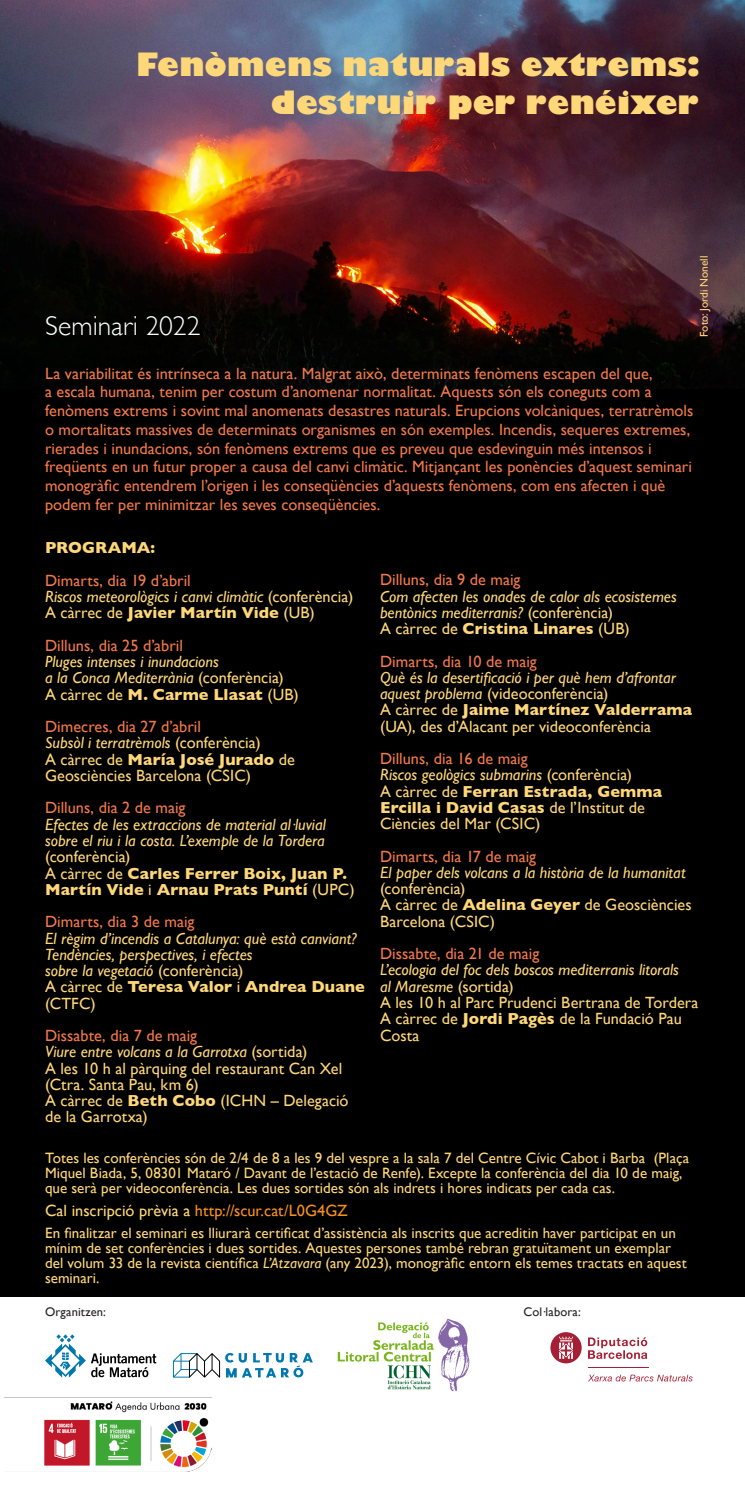
<style>
.page{position:relative;width:745px;height:1489px;background:#fff}
.page>*{position:absolute;margin:0;border:0;box-sizing:border-box;transform-origin:0 0}
.t1{font:800 31.25px/37.5px "Gill Sans";letter-spacing:.01em;color:#fed779;text-align:right}
.t2{font:300 27.5px "Gill Sans";color:#fff}
.t3{font:16.25px/18.8px "Gill Sans";color:#f47949}
.t4{font:italic 16.25px/16.2px "Gill Sans";color:#fed779}
.t5{font:16.25px/16.2px "Gill Sans";color:#fed779}
.t6{font:700 16.25px/16.2px "Gill Sans";letter-spacing:.005em;color:#fed779}
.t7{font:16.25px "Gill Sans";color:#f6911e}
.t8{font:15px/15px "Gill Sans";color:#fed779}
.t9{font:12.5px "Gill Sans";letter-spacing:.01em;color:#231f20}
.t10{font:11.25px "Gill Sans";color:#fed779}
.s1{font-style:normal}
.s2{font-weight:400}
.s3{font-weight:700}
.s4{color:#fed779}
.s5{font-style:italic}
</style>
<div class="page">
<div style="left:0;top:388px;width:744px;height:908px;background:#010000"></div>
<img style="left:0;top:0;width:744px;height:388px">
<svg style="left:45px;top:1334px;width:111px;height:43px"></svg>
<svg style="left:173px;top:1353px;width:139px;height:24px"></svg>
<img style="left:337px;top:1318px;width:133px;height:74px">
<hr style="left:587px;top:1367px;width:60px;height:1px;background:#a62035">
<svg style="left:588px;top:1337px;width:58px;height:21px"></svg>
<svg style="left:550px;top:1332px;width:31px;height:31px"></svg>
<svg style="left:588px;top:1374px;width:104px;height:7px"></svg>
<img style="left:4px;top:1397px;width:207px;height:73px">
<p class="t1" style="left:136px;top:46px;width:565px">Fenòmens naturals extrems: destruir per renéixer</p>
<p class="t2" style="left:45px;top:305px;width:157px">Seminari 2022</p>
<p class="t10" style="left:696px;top:337px;width:83px;rotate:-90deg">Foto: Jordi Nonell</p>
<p class="t3" style="left:45px;top:363px;width:649px">La variabilitat és intrínseca a la natura. Malgrat això, determinats fenòmens escapen del que,<br>a escala humana, tenim per costum d’anomenar normalitat. Aquests són els coneguts com a fenòmens extrems i sovint mal anomenats desastres naturals. Erupcions volcàniques, terratrèmols o mortalitats massives de determinats organismes en són exemples. Incendis, sequeres extremes, rierades i inundacions, són fenòmens extrems que es preveu que esdevinguin més intensos i freqüents en un futur proper a causa del canvi climàtic. Mitjançant les ponències d’aquest seminari monogràfic entendrem l’origen i les conseqüències d’aquests fenòmens, com ens afecten i què podem fer per minimitzar les seves conseqüències.</p>
<p class="t6" style="left:45px;top:539px;width:111px">PROGRAMA:</p>
<p class="t3" style="left:45px;top:571px;width:147px">Dimarts, dia 19 d’abril</p>
<p class="t4" style="left:45px;top:588px;width:309px">Riscos meteorològics i canvi climàtic <span class="s1">(conferència)</span></p>
<p class="t6" style="left:45px;top:604px;width:271px"><span class="s2">A càrrec de</span> Javier Martín Vide <span class="s2">(UB)</span></p>
<p class="t3" style="left:45px;top:636px;width:139px">Dilluns, dia 25 d’abril</p>
<p class="t4" style="left:45px;top:653px;width:240px">Pluges intenses i inundacions<br>a la Conca Mediterrània <span class="s1">(conferència)</span></p>
<p class="t5" style="left:45px;top:686px;width:255px">A càrrec de <span class="s3">M. Carme Llasat</span> (UB)</p>
<p class="t3" style="left:45px;top:717px;width:157px">Dimecres, dia 27 d’abril</p>
<p class="t4" style="left:45px;top:734px;width:217px">Subsòl i terratrèmols <span class="s1">(conferència)</span></p>
<p class="t5" style="left:45px;top:751px;width:251px">A càrrec de <span class="s3">María José Jurado</span> de<br>Geosciències Barcelona (CSIC)</p>
<p class="t3" style="left:45px;top:798px;width:142px">Dilluns, dia 2 de maig</p>
<p class="t4" style="left:45px;top:816px;width:282px;text-align:justify">Efectes de les extraccions de material al·luvial sobre el riu i la costa. L’exemple de la Tordera <span class="s1">(conferència)</span></p>
<p class="t6" style="left:45px;top:864px;width:311px"><span class="s2">A càrrec de</span> Carles Ferrer Boix, Juan P.<br>Martín Vide <span class="s2">i</span> Arnau Prats Puntí <span class="s2">(UPC)</span></p>
<p class="t3" style="left:45px;top:912px;width:151px">Dimarts, dia 3 de maig</p>
<p class="t4" style="left:45px;top:929px;width:313px">El règim d’incendis a Catalunya: què està canviant?<br>Tendències, perspectives, i efectes<br>sobre la vegetació <span class="s1">(conferència)</span></p>
<p class="t6" style="left:45px;top:978px;width:321px"><span class="s2">A càrrec de</span> Teresa Valor <span class="s2">i</span> Andrea Duane <span class="s2">(CTFC)</span></p>
<p class="t3" style="left:45px;top:1026px;width:153px">Dissabte, dia 7 de maig</p>
<p class="t4" style="left:45px;top:1043px;width:264px">Viure entre volcans a la Garrotxa <span class="s1">(sortida)</span></p>
<p class="t5" style="left:45px;top:1059px;width:299px">A les 10 h al pàrquing del restaurant Can Xel (Ctra. Santa Pau, km 6)</p>
<p class="t5" style="left:45px;top:1092px;width:305px">A càrrec de <span class="s3">Beth Cobo</span> (ICHN – Delegació de la Garrotxa)</p>
<p class="t3" style="left:380px;top:570px;width:142px">Dilluns, dia 9 de maig</p>
<p class="t4" style="left:380px;top:588px;width:298px">Com afecten les onades de calor als ecosistemes bentònics mediterranis? <span class="s1">(conferència)</span></p>
<p class="t6" style="left:380px;top:620px;width:251px"><span class="s2">A càrrec de</span> Cristina Linares <span class="s2">(UB)</span></p>
<p class="t3" style="left:380px;top:651px;width:158px">Dimarts, dia 10 de maig</p>
<p class="t4" style="left:380px;top:669px;width:297px">Què és la desertificació i per què hem d’afrontar aquest problema <span class="s1">(videoconferència)</span></p>
<p class="t5" style="left:380px;top:701px;width:313px">A càrrec de <span class="s3">Jaime Martínez Valderrama </span>(UA), des d’Alacant per videoconferència</p>
<p class="t3" style="left:380px;top:749px;width:149px">Dilluns, dia 16 de maig</p>
<p class="t4" style="left:380px;top:766px;width:253px">Riscos geològics submarins <span class="s1">(conferència)</span></p>
<p class="t5" style="left:380px;top:782px;width:283px">A càrrec de <span class="s3">Ferran Estrada, Gemma<br>Ercilla i David Casas</span> de l’Institut de<br>Ciències del Mar (CSIC)</p>
<p class="t3" style="left:380px;top:846px;width:158px">Dimarts, dia 17 de maig</p>
<p class="t4" style="left:380px;top:864px;width:307px">El paper dels volcans a la història de la humanitat <span class="s1">(conferència)</span></p>
<p class="t5" style="left:380px;top:896px;width:313px">A càrrec de <span class="s3">Adelina Geyer</span> de Geosciències<br>Barcelona (CSIC)</p>
<p class="t3" style="left:380px;top:944px;width:161px">Dissabte, dia 21 de maig</p>
<p class="t4" style="left:380px;top:961px;width:300px">L’ecologia del foc dels boscos mediterranis litorals al Maresme <span class="s1">(sortida)</span></p>
<p class="t5" style="left:380px;top:994px;width:320px">A les 10 h al Parc Prudenci Bertrana de Tordera</p>
<p class="t5" style="left:380px;top:1010px;width:303px">A càrrec de <span class="s3">Jordi Pagès</span> de la Fundació Pau<br>Costa</p>
<p class="t8" style="left:45px;top:1150px;width:645px">Totes les conferències són de 2/4 de 8 a les 9 del vespre a la sala 7 del Centre Cívic Cabot i Barba (Plaça<br>Miquel Biada, 5, 08301 Mataró / Davant de l’estació de Renfe). Excepte la conferència del dia 10 de maig, que serà per videoconferència. Les dues sortides són als indrets i hores indicats per cada cas.</p>
<p class="t7" style="left:45px;top:1200px;width:304px"><span class="s4">Cal inscripció prèvia a</span> http://scur.cat/L0G4GZ</p>
<p class="t8" style="left:45px;top:1225px;width:643px">En finalitzar el seminari es lliurarà certificat d’assistència als inscrits que acreditin haver participat en un mínim de set conferències i dues sortides. Aquestes persones també rebran gratuïtament un exemplar del volum 33 de la revista científica <span class="s5">L’Atzavara</span> (any 2023), monogràfic entorn els temes tractats en aquest seminari.</p>
<p class="t9" style="left:45px;top:1304px;width:62px">Organitzen:</p>
<p class="t9" style="left:523px;top:1304px;width:59px">Col·labora:</p>
</div>
